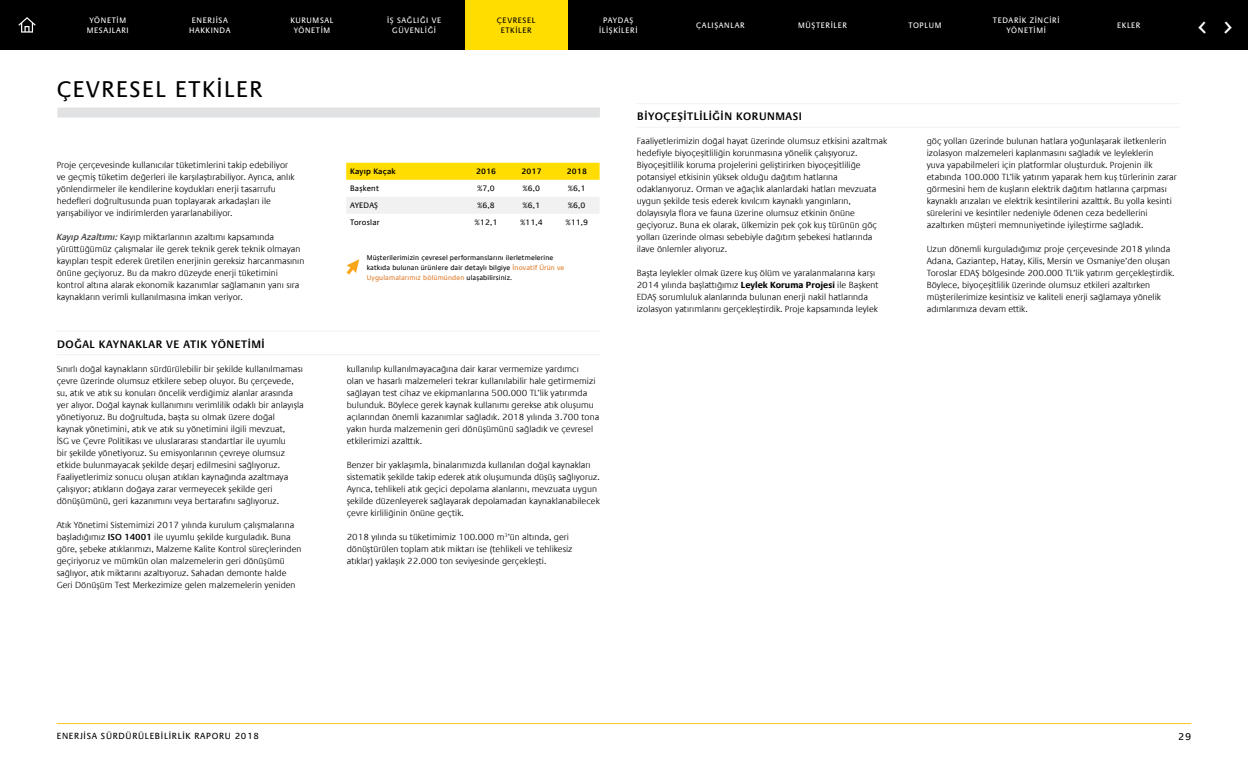
<style>
.page{position:relative;width:1248px;height:766px;background:#fff}
.page>*{position:absolute;margin:0;border:0;box-sizing:border-box;transform-origin:0 0}
.t1{font:29.7px "Vodafone TRU Regular";color:#fff}
.t2{font:23px "Praxis LT Pro";letter-spacing:.07em;color:#000}
.t3{font:600 11px "Praxis LT Pro";letter-spacing:.05em;color:#000}
.t4{font:10px "Praxis LT Pro";color:#000}
.t5{font:300 9px/12px "Praxis LT Pro";color:#000}
.t6{font:9px "Praxis LT Pro";letter-spacing:.08em;color:#000}
.t7{font:8px/10px "Praxis LT Pro";letter-spacing:.08em;color:#fff;text-align:center}
.t8{font:8px "Praxis LT Pro";letter-spacing:.02em;color:#000}
.t9{font:600 8px "Praxis LT Pro";letter-spacing:.02em;color:#000}
.t10{font:8px/10px "Praxis LT Pro";letter-spacing:.08em;color:#000;text-align:center}
.t11{font:7px/10px "Praxis LT Pro";letter-spacing:.02em;color:#000}
.s1{font-weight:600;font-style:italic;color:#474749}
.s2{font-weight:600}
.s3{color:#de7c2a}
.s4{font-weight:700}
</style>
<div class="page">
<hr style="left:57px;top:722px;width:1134px;height:1px;background:#f4c522">
<div style="left:0;top:0;width:1247px;height:50px;background:#000"></div>
<div style="left:465px;top:0;width:102px;height:50px;background:#fd0"></div>
<svg style="left:18px;top:17px;width:18px;height:16px"></svg>
<div style="left:57px;top:107px;width:543px;height:10px;background:#e1e2e3"></div>
<hr style="left:57px;top:354px;width:543px;height:1px;background:#f1f1f2">
<hr style="left:57px;top:330px;width:543px;height:1px;background:#f1f1f2">
<hr style="left:636px;top:127px;width:543px;height:1px;background:#f1f1f2">
<hr style="left:636px;top:103px;width:543px;height:1px;background:#f1f1f2">
<svg style="left:346px;top:259px;width:13px;height:15px"></svg>
<div style="left:346px;top:163px;width:253px;height:17px;background:#fd0"></div>
<div style="left:346px;top:197px;width:253px;height:17px;background:#f1f1f2"></div>
<p class="t7" style="left:87px;top:15px;width:44px">YÖNETİM<br>MESAJLARI</p>
<p class="t7" style="left:189px;top:15px;width:43px">ENERJİSA<br>HAKKINDA</p>
<p class="t7" style="left:290px;top:15px;width:45px">KURUMSAL<br>YÖNETİM</p>
<p class="t7" style="left:387px;top:15px;width:56px">İŞ SAĞLIĞI VE<br>GÜVENLİĞİ</p>
<p class="t7" style="left:1117px;top:20px;width:25px">EKLER</p>
<p class="t7" style="left:599px;top:15px;width:40px">PAYDAŞ<br>İLİŞKİLERİ</p>
<p class="t7" style="left:696px;top:20px;width:50px">ÇALIŞANLAR</p>
<p class="t7" style="left:798px;top:20px;width:50px">MÜŞTERİLER</p>
<p class="t7" style="left:908px;top:20px;width:34px">TOPLUM</p>
<p class="t7" style="left:992px;top:15px;width:68px">TEDARİK ZİNCİRİ<br>YÖNETİMİ</p>
<p class="t10" style="left:497px;top:15px;width:40px">ÇEVRESEL<br>ETKİLER</p>
<h2 class="t2" style="left:57px;top:76px;width:207px">ÇEVRESEL ETKİLER</h2>
<p class="t5" style="left:57px;top:159px;width:239px">Proje çerçevesinde kullanıcılar tüketimlerini takip edebiliyor ve geçmiş tüketim değerleri ile karşılaştırabiliyor. Ayrıca, anlık yönlendirmeler ile kendilerine koydukları enerji tasarrufu hedefleri doğrultusunda puan toplayarak arkadaşları ile yarışabiliyor ve indirimlerden yararlanabiliyor.</p>
<p class="t5" style="left:57px;top:231px;width:249px"><span class="s1">Kayıp Azaltımı:</span> Kayıp miktarlarının azaltımı kapsamında yürüttüğümüz çalışmalar ile gerek teknik gerek teknik olmayan kayıpları tespit ederek üretilen enerjinin gereksiz harcanmasının önüne geçiyoruz. Bu da makro düzeyde enerji tüketimini kontrol altına alarak ekonomik kazanımlar sağlamanın yanı sıra kaynakların verimli kullanılmasına imkan veriyor.</p>
<p class="t3" style="left:57px;top:338px;width:209px">DOĞAL KAYNAKLAR VE ATIK YÖNETIMI</p>
<p class="t5" style="left:57px;top:363px;width:249px">Sınırlı doğal kaynakların sürdürülebilir bir şekilde kullanılmaması çevre üzerinde olumsuz etkilere sebep oluyor. Bu çerçevede, su, atık ve atık su konuları öncelik verdiğimiz alanlar arasında yer alıyor. Doğal kaynak kullanımını verimlilik odaklı bir anlayışla yönetiyoruz. Bu doğrultuda, başta su olmak üzere doğal<br>kaynak yönetimini, atık ve atık su yönetimini ilgili mevzuat,<br>İSG ve Çevre Politikası ve uluslararası standartlar ile uyumlu<br>bir şekilde yönetiyoruz. Su emisyonlarının çevreye olumsuz etkide bulunmayacak şekilde deşarj edilmesini sağlıyoruz.<br>Faaliyetlerimiz sonucu oluşan atıkları kaynağında azaltmaya çalışıyor; atıkların doğaya zarar vermeyecek şekilde geri dönüşümünü, geri kazanımını veya bertarafını sağlıyoruz.</p>
<p class="t5" style="left:57px;top:519px;width:246px">Atık Yönetimi Sistemimizi 2017 yılında kurulum çalışmalarına başladığımız <span class="s2">ISO 14001</span> ile uyumlu şekilde kurguladık. Buna göre, şebeke atıklarımızı, Malzeme Kalite Kontrol süreçlerinden geçiriyoruz ve mümkün olan malzemelerin geri dönüşümü sağlıyor, atık miktarını azaltıyoruz. Sahadan demonte halde Geri Dönüşüm Test Merkezimize gelen malzemelerin yeniden</p>
<p class="t9" style="left:350px;top:167px;width:47px">Kayıp Kaçak</p>
<p class="t9" style="left:476px;top:167px;width:22px">2016</p>
<p class="t9" style="left:521px;top:167px;width:22px">2017</p>
<p class="t9" style="left:566px;top:167px;width:22px">2018</p>
<p class="t8" style="left:350px;top:184px;width:30px">Başkent</p>
<p class="t8" style="left:477px;top:184px;width:19px">%7,0</p>
<p class="t8" style="left:523px;top:184px;width:19px">%6,0</p>
<p class="t8" style="left:568px;top:184px;width:19px">%6,1</p>
<p class="t8" style="left:350px;top:201px;width:29px">AYEDAŞ</p>
<p class="t8" style="left:477px;top:201px;width:19px">%6,8</p>
<p class="t8" style="left:523px;top:201px;width:19px">%6,1</p>
<p class="t8" style="left:568px;top:201px;width:19px">%6,0</p>
<p class="t8" style="left:350px;top:218px;width:31px">Toroslar</p>
<p class="t8" style="left:475px;top:218px;width:24px">%12,1</p>
<p class="t8" style="left:520px;top:218px;width:24px">%11,4</p>
<p class="t8" style="left:565px;top:218px;width:24px">%11,9</p>
<p class="t11" style="left:367px;top:253px;width:199px">Müşterilerimizin çevresel performanslarını ilerletmelerine katkıda bulunan ürünlere dair detaylı bilgiye <span class="s3">İnovatif Ürün ve<br>Uygulamalarımız bölümünden</span> ulaşabilirsiniz.</p>
<p class="t5" style="left:347px;top:363px;width:254px">kullanılıp kullanılmayacağına dair karar vermemize yardımcı<br>olan ve hasarlı malzemeleri tekrar kullanılabilir hale getirmemizi sağlayan test cihaz ve ekipmanlarına 500.000 TL’lik yatırımda bulunduk. Böylece gerek kaynak kullanımı gerekse atık oluşumu açılarından önemli kazanımlar sağladık. 2018 yılında 3.700 tona yakın hurda malzemenin geri dönüşümünü sağladık ve çevresel etkilerimizi azalttık.</p>
<p class="t5" style="left:347px;top:459px;width:254px">Benzer bir yaklaşımla, binalarımızda kullanılan doğal kaynakları sistematik şekilde takip ederek atık oluşumunda düşüş sağlıyoruz.<br>Ayrıca, tehlikeli atık geçici depolama alanlarını, mevzuata uygun şekilde düzenleyerek sağlayarak depolamadan kaynaklanabilecek çevre kirliliğinin önüne geçtik.</p>
<p class="t5" style="left:347px;top:531px;width:227px">2018 yılında su tüketimimiz 100.000 m<sup>3</sup>’ün altında, geri dönüştürülen toplam atık miktarı ise (tehlikeli ve tehlikesiz atıklar) yaklaşık 22.000 ton seviyesinde gerçekleşti.</p>
<p class="t3" style="left:637px;top:110px;width:166px">BIYOÇEŞITLILIĞIN KORUNMASI</p>
<p class="t5" style="left:636px;top:135px;width:252px">Faaliyetlerimizin doğal hayat üzerinde olumsuz etkisini azaltmak hedefiyle biyoçeşitliliğin korunmasına yönelik çalışıyoruz.<br>Biyoçeşitlilik koruma projelerini geliştirirken biyoçeşitliliğe potansiyel etkisinin yüksek olduğu dağıtım hatlarına odaklanıyoruz. Orman ve ağaçlık alanlardaki hatları mevzuata uygun şekilde tesis ederek kıvılcım kaynaklı yangınların, dolayısıyla flora ve fauna üzerine olumsuz etkinin önüne geçiyoruz. Buna ek olarak, ülkemizin pek çok kuş türünün göç yolları üzerinde olması sebebiyle dağıtım şebekesi hatlarında ilave önlemler alıyoruz.</p>
<p class="t5" style="left:636px;top:267px;width:243px">Başta leylekler olmak üzere kuş ölüm ve yaralanmalarına karşı 2014 yılında başlattığımız <span class="s4">Leylek Koruma Projesi</span> ile Başkent EDAŞ sorumluluk alanlarında bulunan enerji nakil hatlarında izolasyon yatırımlarını gerçekleştirdik. Proje kapsamında leylek</p>
<p class="t5" style="left:926px;top:135px;width:252px">göç yolları üzerinde bulunan hatlara yoğunlaşarak iletkenlerin izolasyon malzemeleri kaplanmasını sağladık ve leyleklerin<br>yuva yapabilmeleri için platformlar oluşturduk. Projenin ilk etabında 100.000 TL’lik yatırım yaparak hem kuş türlerinin zarar görmesini hem de kuşların elektrik dağıtım hatlarına çarpması kaynaklı arızaları ve elektrik kesintilerini azalttık. Bu yolla kesinti sürelerini ve kesintiler nedeniyle ödenen ceza bedellerini azaltırken müşteri memnuniyetinde iyileştirme sağladık.</p>
<p class="t5" style="left:926px;top:243px;width:249px">Uzun dönemli kurguladığımız proje çerçevesinde 2018 yılında Adana, Gaziantep, Hatay, Kilis, Mersin ve Osmaniye’den oluşan Toroslar EDAŞ bölgesinde 200.000 TL’lik yatırım gerçekleştirdik.<br>Böylece, biyoçeşitlilik üzerinde olumsuz etkileri azaltırken müşterilerimize kesintisiz ve kaliteli enerji sağlamaya yönelik adımlarımıza devam ettik.</p>
<h1 class="t1" style="left:1198px;top:8px;width:35px">∑ ∏</h1>
<p class="t6" style="left:57px;top:730px;width:204px">ENERJİSA SÜRDÜRÜLEBİLİRLİK RAPORU 2018</p>
<p class="t4" style="left:1177px;top:730px;width:15px">29</p>
</div>
